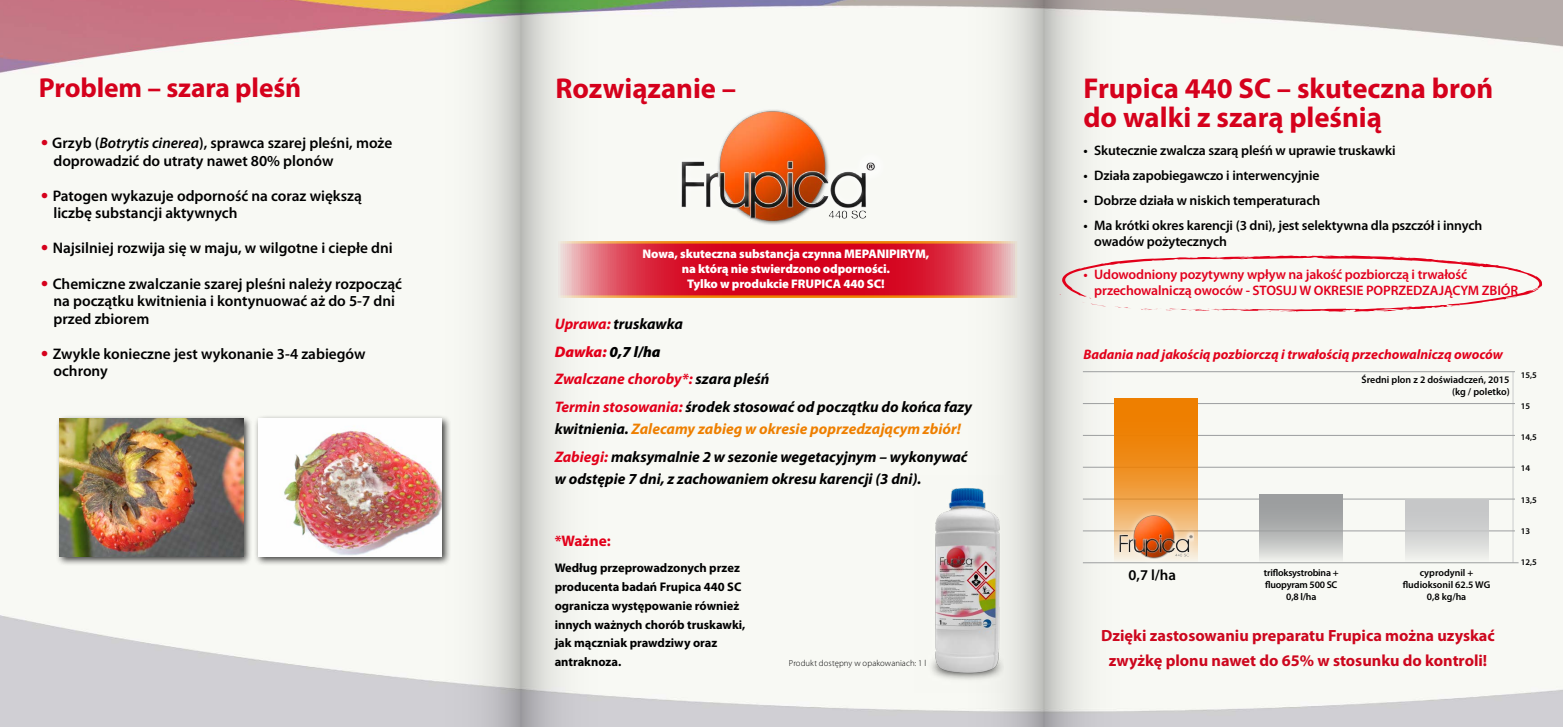
<style>
.page{position:relative;width:1563px;height:727px;background:#fff}
.page>*{position:absolute;margin:0;border:0;box-sizing:border-box;transform-origin:0 0}
.t1{font:700 28.75px/28.8px "Myriad Pro";color:#d5011c}
.t2{font:700 27.5px "Myriad Pro";letter-spacing:-.005em;color:#d5011c}
.t3{font:700 16.25px "Myriad Pro";color:#cd071e}
.t4{font:600 15.25px/17.5px "Myriad Pro";color:#000}
.t5{font:italic 700 15.25px/27.5px "Myriad Pro";color:#000}
.t6{font:700 15.25px "Myriad Pro";color:#e2001a}
.t7{font:600 14.88px "Myriad Pro";color:#000}
.t8{font:600 13.75px/16.2px "Myriad Pro";letter-spacing:-.01em;color:#000}
.t9{font:600 13.75px/16.2px "Myriad Pro";letter-spacing:-.01em;color:#e2001d}
.t10{font:italic 700 13.75px "Myriad Pro";color:#e2001a}
.t11{font:700 12.5px/18.8px "Myriad Pro";color:#000}
.t12{font:900 12.5px/15px "Myriad Pro";letter-spacing:-.01em;color:#fff;text-align:center}
.t13{font:600 10px/12px "Myriad Pro";color:#000;text-align:right}
.t14{font:600 9.88px/11.9px "Myriad Pro";letter-spacing:-.02em;color:#000;text-align:center}
.t15{font:600 9.88px/11.9px "Myriad Pro";color:#000;text-align:center}
.t16{font:300 8.75px "Myriad Pro";letter-spacing:.01em;color:#000}
.t17{font:600 8.75px "Myriad Pro";color:#000}
.s1{font-family:"Helvetica Neue LT Pro";font-weight:400;font-stretch:condensed;color:#d5011c}
.s2{font-style:italic}
.s3{font-family:"Helvetica Neue LT Pro";font-weight:500;color:#d5011c}
.s4{color:#e2001a}
.s5{font-weight:900;color:#e2001a}
.s6{font-weight:900}
.s7{color:#ee7f00}
</style>
<div class="page">
<img style="left:0;top:0;width:1563px;height:726px">
<svg style="left:395px;top:0;width:125px;height:726px;fill:#f3f4ef"></svg>
<svg style="left:520px;top:0;width:127px;height:726px;fill:#f4f5f0"></svg>
<svg style="left:918px;top:0;width:125px;height:726px;fill:#f2f3ee"></svg>
<svg style="left:1043px;top:0;width:126px;height:726px;fill:#f2f3ee"></svg>
<img style="left:642px;top:84px;width:272px;height:149px">
<div style="left:55px;top:414px;width:197px;height:152px;background:#000;opacity:.75"></div>
<img style="left:60px;top:418px;width:183px;height:138px">
<div style="left:254px;top:414px;width:197px;height:152px;background:#000;opacity:.75"></div>
<img style="left:258px;top:418px;width:184px;height:138px">
<img style="left:914px;top:475px;width:89px;height:217px">
<svg style="left:554px;top:241px;width:463px;height:57px;background:#dc3943"></svg>
<div style="left:1083px;top:372px;width:429px;height:190px;background:#f8f9f4"></div>
<hr style="left:1512px;top:371px;width:1px;height:191px;background:#cacccd">
<hr style="left:1083px;top:562px;width:435px;height:1px;background:#9c9e9f">
<hr style="left:1083px;top:530px;width:432px;height:1px;background:#9c9e9f">
<hr style="left:1083px;top:498px;width:432px;height:1px;background:#9c9e9f">
<hr style="left:1083px;top:467px;width:432px;height:1px;background:#9c9e9f">
<hr style="left:1083px;top:435px;width:432px;height:1px;background:#9c9e9f">
<hr style="left:1083px;top:403px;width:432px;height:1px;background:#9c9e9f">
<hr style="left:1083px;top:371px;width:432px;height:1px;background:#9c9e9f">
<svg style="left:1114px;top:398px;width:84px;height:109px;background:#ee8b19"></svg>
<svg style="left:1259px;top:494px;width:84px;height:66px;background:#b4b5b5"></svg>
<div style="left:1404px;top:499px;width:84px;height:62px;background:linear-gradient(to bottom,#bcbdc0,#e9eae6)"></div>
<div style="left:1111px;top:507px;width:90px;height:58px;background:#fff;opacity:.75"></div>
<img style="left:1104px;top:505px;width:89px;height:55px">
<svg style="left:1059px;top:255px;width:483px;height:57px"></svg>
<h2 class="t2" style="left:39px;top:70px;width:264px">Problem – szara pleśń</h2>
<h1 class="t1" style="left:555px;top:73px;width:182px">Rozwiązanie –</h1>
<h1 class="t1" style="left:1083px;top:73px;width:411px">Frupica 440 SC – skuteczna broń do walki z szarą pleśnią</h1>
<p class="t4" style="left:53px;top:134px;width:340px;text-indent:-13px"><span class="s1">•</span> Grzyb (<span class="s2">Botrytis cinerea</span>), sprawca szarej pleśni, może doprowadzić do utraty nawet 80% plonów</p>
<p class="t4" style="left:53px;top:187px;width:310px;text-indent:-13px"><span class="s3">•</span> Patogen wykazuje odporność na coraz większą liczbę substancji aktywnych</p>
<p class="t4" style="left:41px;top:239px;width:354px"><span class="s3">•</span> Najsilniej rozwija się w maju, w wilgotne i ciepłe dni</p>
<p class="t4" style="left:53px;top:274px;width:350px;text-indent:-13px"><span class="s3">•</span> Chemiczne zwalczanie szarej pleśni należy rozpocząć na początku kwitnienia i kontynuować aż do 5-7 dni przed zbiorem</p>
<p class="t4" style="left:53px;top:344px;width:314px;text-indent:-13px"><span class="s3">•</span> Zwykle konieczne jest wykonanie 3-4 zabiegów ochrony</p>
<p class="t12" style="left:642px;top:245px;width:288px">Nowa, skuteczna substancja czynna MEPANIPIRYM, na którą nie stwierdzono odporności.<br>Tylko w produkcie FRUPICA 440 SC!</p>
<p class="t8" style="left:1083px;top:142px;width:313px">• Skutecznie zwalcza szarą pleśń w uprawie truskawki</p>
<p class="t8" style="left:1083px;top:167px;width:237px">• Działa zapobiegawczo i interwencyjnie</p>
<p class="t8" style="left:1083px;top:192px;width:238px">• Dobrze działa w niskich temperaturach</p>
<p class="t8" style="left:1094px;top:217px;width:389px;text-indent:-11px">• Ma krótki okres karencji (3 dni), jest selektywna dla pszczół i innych owadów pożytecznych</p>
<p class="t9" style="left:1094px;top:265px;width:425px;text-indent:-11px">• Udowodniony pozytywny wpływ na jakość pozbiorczą i trwałość przechowalniczą owoców - STOSUJ W OKRESIE POPRZEDZAJĄCYM ZBIÓR</p>
<p class="t5" style="left:555px;top:309px;width:419px"><span class="s4">Uprawa:</span> truskawka<br><span class="s5">Dawka:</span> <span class="s6">0,7 l/ha<br></span><span class="s4">Zwalczane choroby*:</span> szara pleśń<br><span class="s4">Termin stosowania:</span> środek stosować od początku do końca fazy</p>
<p class="t5" style="left:555px;top:414px;width:414px">kwitnienia. <span class="s7">Zalecamy zabieg w okresie poprzedzającym zbiór!<br></span><span class="s4">Zabiegi:</span> maksymalnie 2 w sezonie wegetacyjnym – wykonywać</p>
<p class="t5" style="left:555px;top:464px;width:368px">w odstępie 7 dni, z zachowaniem okresu karencji (3 dni).</p>
<p class="t10" style="left:1083px;top:345px;width:421px">Badania nad jakością pozbiorczą i trwałością przechowalniczą owoców</p>
<p class="t13" style="left:1361px;top:374px;width:150px">Średni plon z 2 doświadczeń, 2015 (kg / poletko)</p>
<p class="t6" style="left:555px;top:531px;width:58px">*Ważne:</p>
<p class="t11" style="left:555px;top:558px;width:192px">Według przeprowadzonych przez producenta badań Frupica 440 SC ogranicza występowanie również innych ważnych chorób truskawki, jak mączniak prawdziwy oraz antraknoza.</p>
<p class="t14" style="left:1264px;top:566px;width:76px">trifloksystrobina + fluopyram 500 SC<br>0,8 l/ha</p>
<p class="t7" style="left:1128px;top:565px;width:49px">0,7 l/ha</p>
<p class="t15" style="left:1402px;top:566px;width:89px">cyprodynil + fludioksonil 62.5 WG<br>0,8 kg/ha</p>
<p class="t3" style="left:1101px;top:625px;width:395px">Dzięki zastosowaniu preparatu Frupica można uzyskać</p>
<p class="t16" style="left:789px;top:658px;width:139px">Produkt dostępny w opakowaniach: 1 l</p>
<p class="t3" style="left:1108px;top:650px;width:380px">zwyżkę plonu nawet do 65% w stosunku do kontroli!</p>
<p class="t17" style="left:1520px;top:369px;width:18px">15,5</p>
<p class="t17" style="left:1520px;top:400px;width:11px">15</p>
<p class="t17" style="left:1520px;top:431px;width:18px">14,5</p>
<p class="t17" style="left:1520px;top:463px;width:11px">14</p>
<p class="t17" style="left:1520px;top:494px;width:18px">13,5</p>
<p class="t17" style="left:1520px;top:525px;width:11px">13</p>
<p class="t17" style="left:1520px;top:556px;width:18px">12,5</p>
</div>
